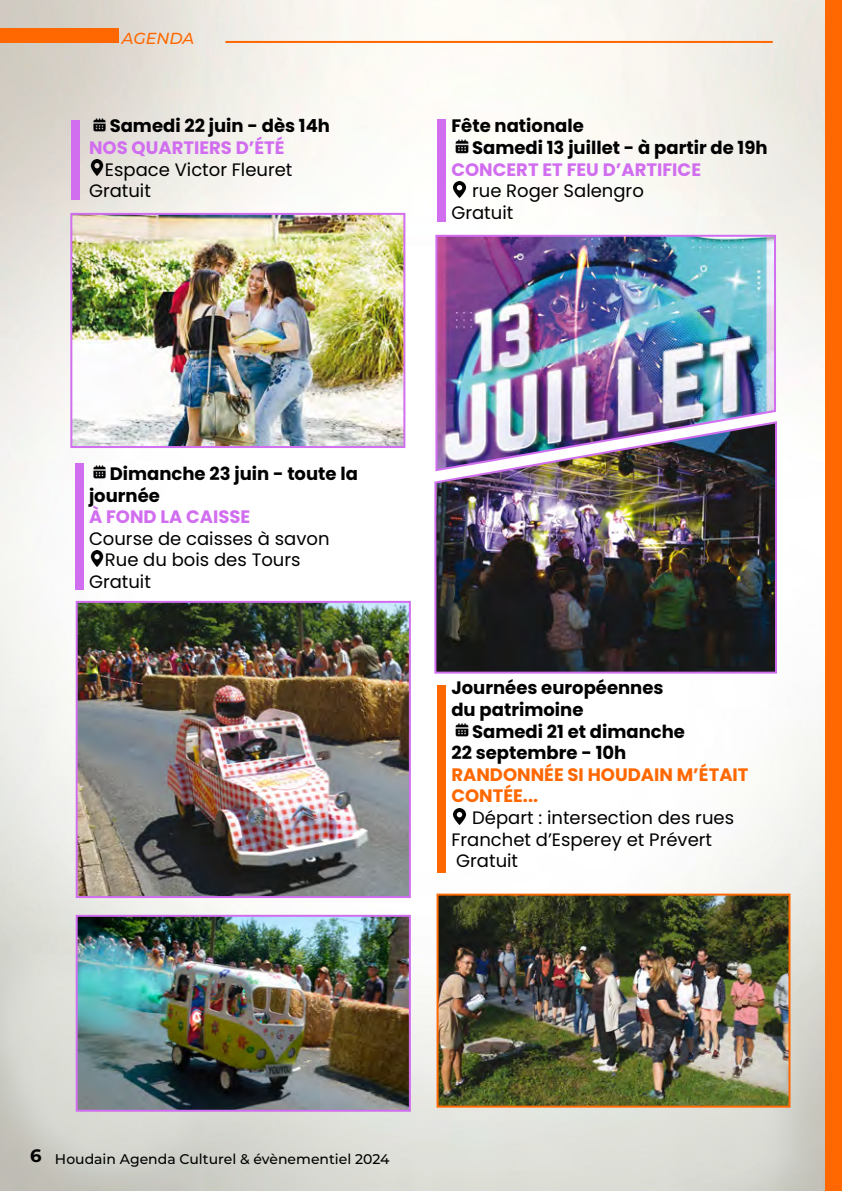
<style>
.page{position:relative;width:842px;height:1191px;background:#fff}
.page>*{position:absolute;margin:0;border:0;box-sizing:border-box;transform-origin:0 0}
.t1{font:700 18px/21.6px "Poppins";color:#000}
.t2{font:18px/21.6px "Poppins";color:#000}
.t3{font:700 18px "Poppins";color:#d16ef0}
.t4{font:700 18px/21.6px "Poppins";color:#ff6800}
.t5{font:italic 500 16px "Montserrat";color:#ff6800}
.t6{font:500 14px "Montserrat";color:#000}
.s1{font-weight:700;font-size:18px}
</style>
<div class="page">
<img style="left:0;top:0;width:826px;height:1191px">
<div style="left:826px;top:0;width:16px;height:1191px;background:#ff6800"></div>
<div style="left:0;top:28px;width:118px;height:15px;background:#ff6800"></div>
<hr style="left:225px;top:41px;width:548px;height:2px;background:#ff6800">
<img style="left:89px;top:114px;width:21px;height:18px">
<img style="left:89px;top:160px;width:16px;height:15px">
<img style="left:89px;top:462px;width:21px;height:18px">
<img style="left:89px;top:550px;width:16px;height:16px">
<img style="left:451px;top:136px;width:21px;height:18px">
<img style="left:451px;top:181px;width:16px;height:16px">
<img style="left:451px;top:719px;width:21px;height:18px">
<img style="left:451px;top:808px;width:16px;height:16px">
<img style="left:434px;top:234px;width:343px;height:186px">
<div style="left:72px;top:120px;width:8px;height:80px;background:#d16ef0"></div>
<div style="left:438px;top:685px;width:8px;height:187px;background:#ff6800"></div>
<img style="left:433px;top:420px;width:345px;height:254px">
<img style="left:440px;top:896px;width:347px;height:208px">
<div style="left:437px;top:893px;width:353px;height:214px;border:2px solid #ff6800"></div>
<img style="left:79px;top:604px;width:329px;height:291px">
<div style="left:76px;top:601px;width:335px;height:297px;border:2px solid #d16ef0"></div>
<img style="left:79px;top:917px;width:329px;height:191px">
<div style="left:76px;top:914px;width:335px;height:197px;border:2px solid #d16ef0"></div>
<img style="left:73px;top:216px;width:329px;height:229px">
<div style="left:70px;top:213px;width:335px;height:235px;border:2px solid #d16ef0"></div>
<div style="left:76px;top:463px;width:8px;height:127px;background:#d16ef0"></div>
<div style="left:438px;top:120px;width:8px;height:102px;background:#d16ef0"></div>
<p class="t5" style="left:122px;top:27px;width:74px">AGENDA</p>
<p class="t1" style="left:110px;top:115px;width:222px">Samedi 22 juin - dès 14h</p>
<p class="t3" style="left:89px;top:137px;width:197px">NOS QUARTIERS D’ÉTÉ</p>
<p class="t2" style="left:89px;top:158px;width:205px;text-indent:16px">Espace Victor Fleuret<br>Gratuit</p>
<p class="t1" style="left:472px;top:115px;width:297px;text-indent:-21px">Fête nationale<br>Samedi 13 juillet - à partir de 19h</p>
<p class="t3" style="left:451px;top:159px;width:251px">CONCERT ET FEU D’ARTIFICE</p>
<p class="t2" style="left:451px;top:180px;width:194px;text-indent:21px">rue Roger Salengro<br>Gratuit</p>
<p class="t1" style="left:89px;top:463px;width:270px;text-indent:21px">Dimanche 23 juin - toute la journée</p>
<p class="t3" style="left:89px;top:506px;width:163px">À FOND LA CAISSE</p>
<p class="t2" style="left:89px;top:528px;width:242px">Course de caisses à savon</p>
<p class="t2" style="left:105px;top:549px;width:197px">Rue du bois des Tours</p>
<p class="t2" style="left:89px;top:571px;width:63px">Gratuit</p>
<p class="t1" style="left:451px;top:677px;width:214px">Journées européennes du patrimoine</p>
<p class="t1" style="left:451px;top:720px;width:235px;text-indent:21px">Samedi 21 et dimanche<br>22 septembre - 10h</p>
<p class="t4" style="left:451px;top:764px;width:299px">RANDONNÉE SI HOUDAIN M’ÉTAIT<br>CONTÉE...</p>
<p class="t2" style="left:451px;top:807px;width:284px;text-indent:21px">Départ : intersection des rues<br>Franchet d’Esperey et Prévert<br>Gratuit</p>
<p class="t6" style="left:30px;top:1149px;width:361px"><span class="s1">6</span> Houdain Agenda Culturel &amp; évènementiel 2024</p>
</div>
